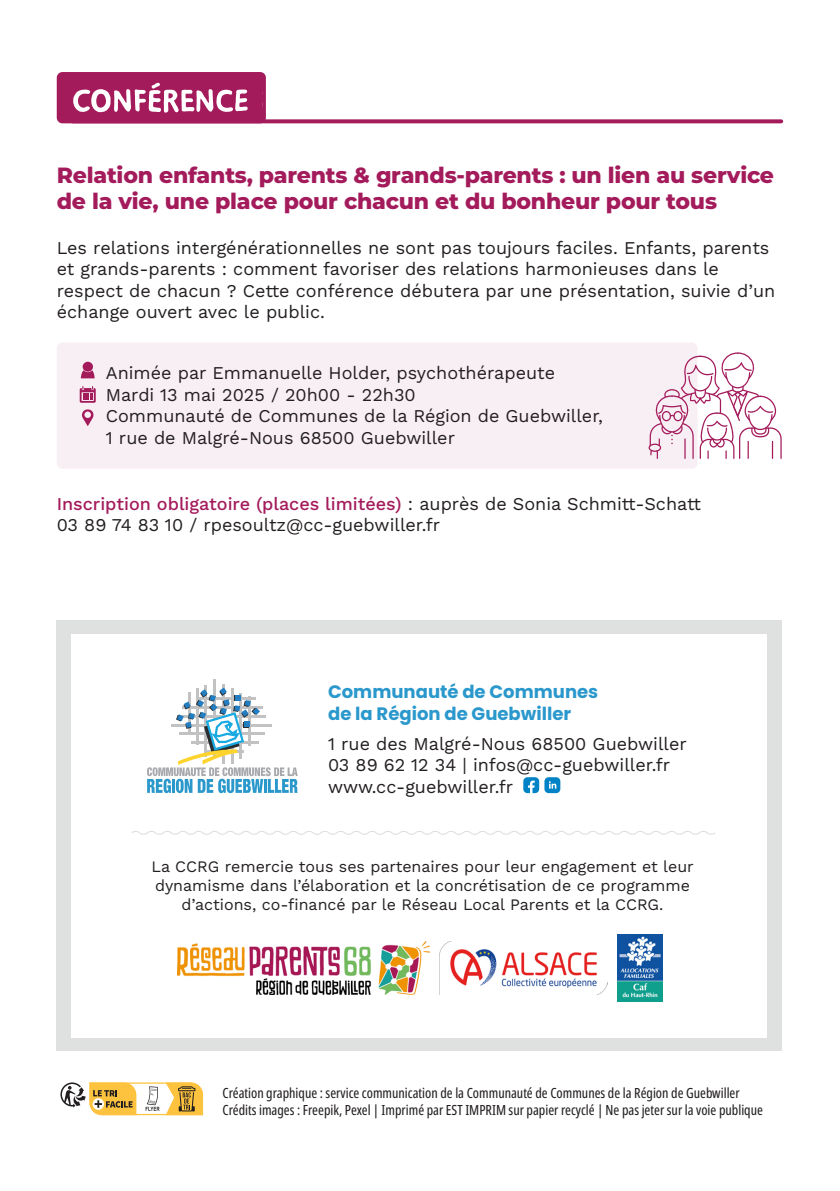
<style>
.page{position:relative;width:840px;height:1191px;background:#fff}
.page>*{position:absolute;margin:0;border:0;box-sizing:border-box;transform-origin:0 0}
.t1{font:800 22px/26.4px "Montserrat";letter-spacing:-.01em;color:#a41b5c}
.t2{font:18px/21.6px "Work Sans";color:#231f20}
.t3{font:700 18px/21.6px "Poppins";color:#2a98cc}
.t4{font:16px/19.2px "Work Sans";color:#231f20;text-align:center}
.t5{font:extra-condensed 14px/16.8px "Noto Sans";color:#231f20}
.s1{font-weight:500;color:#a41b5c}
</style>
<div class="page">
<svg style="left:263px;top:119px;width:517px;height:4px;background:#ab2f6a"></svg>
<div style="left:57px;top:72px;width:209px;height:51px;background:#a41b5c;border-radius:6px"></div>
<div style="left:57px;top:342px;width:640px;height:127px;background:#f8eff4;border-radius:6px"></div>
<div style="left:57px;top:620px;width:724px;height:431px;background:#dfe0e0"></div>
<div style="left:72px;top:634px;width:694px;height:403px;background:#fff"></div>
<svg style="left:131px;top:831px;width:584px;height:4px"></svg>
<svg style="left:648px;top:352px;width:133px;height:107px"></svg>
<img style="left:177px;top:941px;width:252px;height:53px">
<img style="left:439px;top:941px;width:168px;height:54px">
<img style="left:617px;top:934px;width:45px;height:67px">
<svg style="left:60px;top:1082px;width:144px;height:34px"></svg>
<svg style="left:73px;top:83px;width:175px;height:30px"></svg>
<svg style="left:80px;top:386px;width:16px;height:17px"></svg>
<svg style="left:82px;top:409px;width:11px;height:17px"></svg>
<svg style="left:81px;top:362px;width:14px;height:16px"></svg>
<svg style="left:523px;top:777px;width:16px;height:16px"></svg>
<div style="left:544px;top:777px;width:16px;height:16px;background:#0082c7;border-radius:4px"></div>
<svg style="left:549px;top:781px;width:7px;height:7px"></svg>
<hr style="left:204px;top:685px;width:2px;height:71px;background:#c2c2c2">
<hr style="left:213px;top:679px;width:2px;height:78px;background:#c2c2c2">
<hr style="left:222px;top:684px;width:2px;height:79px;background:#c2c2c2">
<svg style="left:147px;top:687px;width:150px;height:106px"></svg>
<p class="t1" style="left:57px;top:160px;width:718px">Relation enfants, parents &amp; grands-parents : un lien au service de la vie, une place pour chacun et du bonheur pour tous</p>
<p class="t2" style="left:57px;top:236px;width:719px">Les relations intergénérationnelles ne sont pas toujours faciles. Enfants, parents et grands-parents : comment favoriser des relations harmonieuses dans le respect de chacun ? Cette conférence débutera par une présentation, suivie d’un échange ouvert avec le public.</p>
<p class="t2" style="left:106px;top:361px;width:498px">Animée par Emmanuelle Holder, psychothérapeute Mardi 13 mai 2025 / 20h00 - 22h30<br>Communauté de Communes de la Région de Guebwiller, 1 rue de Malgré-Nous 68500 Guebwiller</p>
<p class="t2" style="left:57px;top:492px;width:645px"><span class="s1">Inscription obligatoire (places limitées)</span> : auprès de Sonia Schmitt-Schatt<br>03 89 74 83 10 / rpesoultz@cc-guebwiller.fr</p>
<p class="t3" style="left:328px;top:681px;width:271px">Communauté de Communes de la Région de Guebwiller</p>
<p class="t2" style="left:328px;top:732px;width:360px">1 rue des Malgré-Nous 68500 Guebwiller<br>03 89 62 12 34 | infos@cc-guebwiller.fr www.cc-guebwiller.fr</p>
<p class="t4" style="left:151px;top:856px;width:543px">La CCRG remercie tous ses partenaires pour leur engagement et leur dynamisme dans l’élaboration et la concrétisation de ce programme d’actions, co-financé par le Réseau Local Parents et la CCRG.</p>
<p class="t5" style="left:222px;top:1084px;width:541px">Création graphique : service communication de la Communauté de Communes de la Région de Guebwiller<br>Crédits images : Freepik, Pexel | Imprimé par EST IMPRIM sur papier recyclé | Ne pas jeter sur la voie publique</p>
</div>
